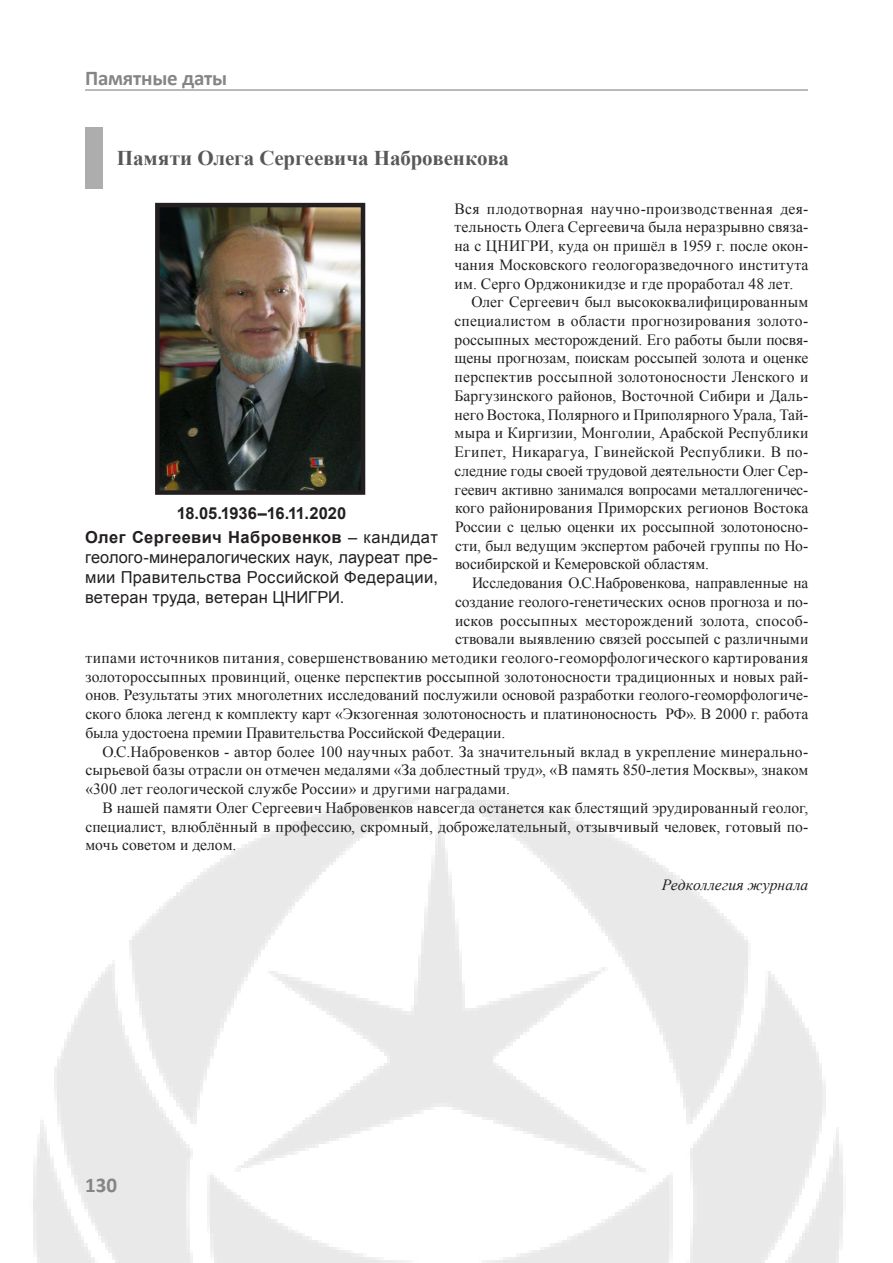
<style>
.page{position:relative;width:893px;height:1263px;background:#fff}
.page>*{position:absolute;margin:0;border:0;box-sizing:border-box;transform-origin:0 0}
.Основной_текст{font:700 21px "Times New Roman";letter-spacing:-.005em;color:#57585a}
.t1{font:700 21px "Calibri";letter-spacing:-.01em;color:#858585}
.Основной_текст-2{font:16.5px/19.8px "Arial";letter-spacing:.01em;color:#231f20;text-align:justify}
.Основной_текст-3{font:700 16.5px "Arial";letter-spacing:-.005em;color:#231f20}
.Основной_текст-4{font:15.6px/18.8px "Times New Roman";letter-spacing:.005em;color:#231f20;text-align:justify}
.Основной_текст-5{font:italic 15.6px "Times New Roman";letter-spacing:.005em;color:#231f20}
.s1{font-weight:700}
</style>
<div class="page">
<img style="left:160px;top:208px;width:200px;height:282px">
<div style="left:155px;top:203px;width:210px;height:292px;border:4px solid #231f20"></div>
<div style="left:85px;top:128px;width:17px;height:61px;background:#adadad"></div>
<hr style="left:85px;top:89px;width:723px;height:2px;background:#858585">
<h1 class="t1" style="left:85px;top:65px;width:144px">Памятные даты</h1>
<p class="Основной_текст" style="left:117px;top:144px;width:394px">Памяти Олега Сергеевича Набровенкова</p>
<p class="Основной_текст-4" style="left:455px;top:199px;width:355px">Вся плодотворная научно-производственная дея&shy;тельность Олега Сергеевича была неразрывно связа&shy;на с ЦНИГРИ, куда он пришёл в 1959 г. после окон&shy;чания Московского геологоразведочного института им. Серго Орджоникидзе и где проработал 48 лет.</p>
<p class="Основной_текст-4" style="left:455px;top:292px;width:355px;text-indent:17px">Олег Сергеевич был высококвалифицированным специалистом в области прогнозирования золото&shy;россыпных месторождений. Его работы были посвя&shy;щены прогнозам, поискам россыпей золота и оценке перспектив россыпной золотоносности Ленского и Баргузинского районов, Восточной Сибири и Даль&shy;него Востока, Полярного и Приполярного Урала, Тай&shy;мыра и Киргизии, Монголии, Арабской Республики Египет, Никарагуа, Гвинейской Республики. В по&shy;следние годы своей трудовой деятельности Олег Сер&shy;геевич активно занимался вопросами металлогеничес&shy;кого районирования Приморских регионов Востока России с целью оценки их россыпной золотоносно&shy;сти, был ведущим экспертом рабочей группы по Но&shy;восибирской и Кемеровской областям.</p>
<p class="Основной_текст-4" style="left:472px;top:573px;width:338px">Исследования О.С.Набровенкова, направленные на</p>
<p class="Основной_текст-4" style="left:455px;top:592px;width:355px">создание геолого-генетических основ прогноза и по-</p>
<p class="Основной_текст-4" style="left:455px;top:611px;width:355px">исков россыпных месторождений золота, способ-</p>
<p class="Основной_текст-4" style="left:455px;top:629px;width:355px">ствовали выявлению связей россыпей с различными</p>
<p class="Основной_текст-4" style="left:85px;top:648px;width:724px">типами источников питания, совершенствованию методики геолого-геоморфологического картирования</p>
<p class="Основной_текст-4" style="left:85px;top:667px;width:724px">золотороссыпных провинций, оценке перспектив россыпной золотоносности традиционных и новых рай-</p>
<p class="Основной_текст-4" style="left:85px;top:686px;width:724px">онов. Результаты этих многолетних исследований послужили основой разработки геолого-геоморфологиче-</p>
<p class="Основной_текст-4" style="left:85px;top:704px;width:724px">ского блока легенд к комплекту карт «Экзогенная золотоносность и платиноносность РФ». В 2000 г. работа</p>
<p class="Основной_текст-4" style="left:85px;top:723px;width:421px">была удостоена премии Правительства Российской Федерации.</p>
<p class="Основной_текст-4" style="left:85px;top:742px;width:724px;text-indent:17px">О.С.Набровенков - автор более 100 научных работ. За значительный вклад в укрепление минерально&shy;сырьевой базы отрасли он отмечен медалями «За доблестный труд», «В память 850-летия Москвы», знаком «300 лет геологической службе России» и другими наградами.</p>
<p class="Основной_текст-4" style="left:85px;top:798px;width:724px;text-indent:17px">В нашей памяти Олег Сергеевич Набровенков навсегда останется как блестящий эрудированный геолог, специалист, влюблённый в профессию, скромный, доброжелательный, отзывчивый человек, готовый по&shy;мочь советом и делом.</p>
<p class="Основной_текст-5" style="left:662px;top:874px;width:148px">Редколлегия журнала</p>
<p class="Основной_текст-3" style="left:177px;top:502px;width:171px">18.05.1936–16.11.2020</p>
<p class="Основной_текст-2" style="left:85px;top:528px;width:354px"><span class="s1">Олег Сергеевич Набровенков</span> – кандидат геолого-минералогических наук, лауреат пре&shy;мии Правительства Российской Федерации, ветеран труда, ветеран ЦНИГРИ.</p>
<h1 class="t1" style="left:85px;top:1171px;width:33px">130</h1>
</div>
